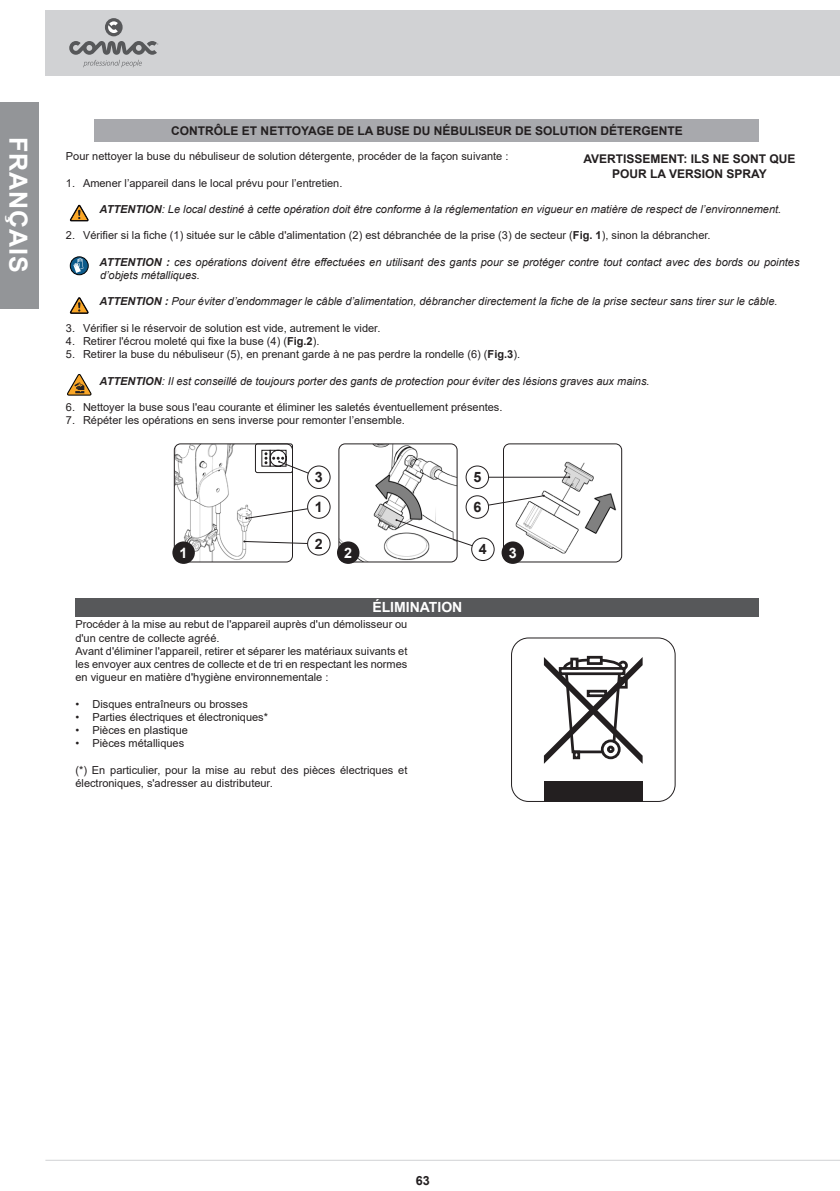
<style>
.page{position:relative;width:840px;height:1191px;background:#fff}
.page>*{position:absolute;margin:0;border:0;box-sizing:border-box;transform-origin:0 0}
.t1{font:700 25px "Arial";letter-spacing:.035em;color:#fff}
.t2{font:700 14.4px "Arial";color:#231f20}
.t3{font:700 14.4px "Arial";color:#fff}
.Titoli_capitolo_-_FR{font:700 14px "Arial";color:#fff}
.t4{font:700 12.6px "Arial";color:#231f20}
.Titoli_paragrafo__IT{font:700 12px "Arial";color:#231f20}
.Titoli_paragrafo_-_E{font:700 12px/14.4px "Arial";color:#231f20;text-align:center}
.t5{font:11px/13.2px "Arial";color:#231f20}
.t6{font:italic 11px/13.2px "Arial";color:#231f20}
.s1{font-weight:700}
</style>
<div class="page">
<div style="left:75px;top:598px;width:683px;height:18px;background:#57585a"></div>
<svg style="left:70px;top:204px;width:19px;height:18px"></svg>
<svg style="left:70px;top:257px;width:18px;height:18px"></svg>
<div style="left:70px;top:256px;width:19px;height:19px;border:1px solid #000;border-radius:50%"></div>
<svg style="left:73px;top:258px;width:10px;height:15px"></svg>
<svg style="left:70px;top:297px;width:19px;height:17px"></svg>
<svg style="left:67px;top:374px;width:25px;height:22px"></svg>
<div style="left:94px;top:119px;width:664px;height:22px;background:#a8a9ad"></div>
<img style="left:340px;top:445px;width:117px;height:117px">
<div style="left:338px;top:443px;width:119px;height:119px;border:1px solid #231f20;border-radius:6px"></div>
<img style="left:504px;top:444px;width:117px;height:118px">
<div style="left:502px;top:443px;width:119px;height:119px;border:1px solid #231f20;border-radius:6px"></div>
<svg style="left:395px;top:519px;width:88px;height:31px"></svg>
<div style="left:471px;top:538px;width:23px;height:22px;background:#fff;border-radius:50%"></div>
<div style="left:471px;top:538px;width:23px;height:23px;border:1px solid #231f20;border-radius:50%"></div>
<div style="left:337px;top:541px;width:22px;height:23px;background:#231f20;border-radius:50%"></div>
<div style="left:501px;top:541px;width:22px;height:23px;background:#231f20;border-radius:50%"></div>
<img style="left:174px;top:445px;width:118px;height:117px">
<div style="left:174px;top:443px;width:119px;height:119px;border:1px solid #231f20;border-radius:6px"></div>
<svg style="left:245px;top:506px;width:74px;height:13px"></svg>
<svg style="left:480px;top:495px;width:64px;height:12px"></svg>
<svg style="left:243px;top:540px;width:64px;height:4px"></svg>
<hr style="left:477px;top:477px;width:92px;height:1px;background:#231f20">
<div style="left:307px;top:496px;width:23px;height:22px;background:#fff;border-radius:50%"></div>
<div style="left:307px;top:495px;width:23px;height:23px;border:1px solid #231f20;border-radius:50%"></div>
<div style="left:466px;top:496px;width:22px;height:22px;background:#fff;border-radius:50%"></div>
<div style="left:465px;top:495px;width:23px;height:23px;border:1px solid #231f20;border-radius:50%"></div>
<div style="left:307px;top:532px;width:23px;height:23px;border:1px solid #231f20;border-radius:50%"></div>
<div style="left:307px;top:466px;width:23px;height:23px;border:1px solid #231f20;border-radius:50%"></div>
<div style="left:466px;top:466px;width:22px;height:22px;background:#fff;border-radius:50%"></div>
<div style="left:465px;top:466px;width:23px;height:23px;border:1px solid #231f20;border-radius:50%"></div>
<div style="left:172px;top:541px;width:23px;height:23px;background:#231f20;border-radius:50%"></div>
<svg style="left:254px;top:443px;width:65px;height:35px"></svg>
<div style="left:45px;top:10px;width:794px;height:65px;background:#d1d2d4"></div>
<div style="left:105px;top:18px;width:17px;height:18px;background:#57585a;border-radius:50%"></div>
<svg style="left:108px;top:21px;width:10px;height:12px"></svg>
<svg style="left:69px;top:41px;width:89px;height:26px"></svg>
<hr style="left:45px;top:1159px;width:794px;height:1px;background:#d1d2d4">
<div style="left:0;top:102px;width:38px;height:207px;background:#939598"></div>
<div style="left:586px;top:656px;width:16px;height:9px;border:3px solid #231f20"></div>
<svg style="left:543px;top:657px;width:99px;height:107px"></svg>
<div style="left:543px;top:781px;width:99px;height:20px;background:#231f20"></div>
<div style="left:510px;top:637px;width:165px;height:165px;border:1px solid #231f20;border-radius:17px"></div>
<h1 class="t1" style="left:36px;top:137px;width:137px;rotate:90deg">FRANÇAIS</h1>
<p class="Titoli_paragrafo__IT" style="left:171px;top:122px;width:512px">CONTRÔLE ET NETTOYAGE DE LA BUSE DU NÉBULISEUR DE SOLUTION DÉTERGENTE</p>
<p class="Titoli_paragrafo_-_E" style="left:583px;top:152px;width:213px">AVERTISSEMENT: ILS NE SONT QUE<br>POUR LA VERSION SPRAY</p>
<p class="t5" style="left:66px;top:150px;width:444px">Pour nettoyer la buse du nébuliseur de solution détergente, procéder de la façon suivante :</p>
<p class="t5" style="left:66px;top:176px;width:278px">1. Amener l’appareil dans le local prévu pour l’entretien.</p>
<p class="t6" style="left:100px;top:203px;width:682px"><span class="s1">ATTENTION</span>: Le local destiné à cette opération doit être conforme à la réglementation en vigueur en matière de respect de l’environnement.</p>
<p class="t5" style="left:66px;top:229px;width:645px">2. Vérifier si la fiche (1) située sur le câble d'alimentation (2) est débranchée de la prise (3) de secteur (<span class="s1">Fig. 1</span>), sinon la débrancher.</p>
<p class="t6" style="left:100px;top:255px;width:701px"><span class="s1">ATTENTION :</span> ces opérations doivent être effectuées en utilisant des gants pour se protéger contre tout contact avec des bords ou pointes d’objets métalliques.</p>
<p class="t6" style="left:100px;top:295px;width:679px"><span class="s1">ATTENTION :</span> Pour éviter d’endommager le câble d’alimentation, débrancher directement la fiche de la prise secteur sans tirer sur le câble.</p>
<p class="t5" style="left:66px;top:321px;width:316px">3. Vérifier si le réservoir de solution est vide, autrement le vider.</p>
<p class="t5" style="left:66px;top:334px;width:255px">4. Retirer l'écrou moleté qui fixe la buse (4) (<span class="s1">Fig.2</span>).</p>
<p class="t5" style="left:66px;top:348px;width:455px">5. Retirer la buse du nébuliseur (5), en prenant garde à ne pas perdre la rondelle (6) (<span class="s1">Fig.3</span>).</p>
<p class="t6" style="left:100px;top:374px;width:551px"><span class="s1">ATTENTION</span>: Il est conseillé de toujours porter des gants de protection pour éviter des lésions graves aux mains.</p>
<p class="t5" style="left:66px;top:400px;width:438px">6. Nettoyer la buse sous l'eau courante et éliminer les saletés éventuellement présentes.</p>
<p class="t5" style="left:66px;top:414px;width:340px">7. Répéter les opérations en sens inverse pour remonter l’ensemble.</p>
<p class="t3" style="left:179px;top:542px;width:9px">1</p>
<p class="t2" style="left:315px;top:467px;width:9px">3</p>
<p class="t2" style="left:473px;top:467px;width:9px">5</p>
<p class="t2" style="left:315px;top:497px;width:9px">1</p>
<p class="t2" style="left:473px;top:497px;width:9px">6</p>
<p class="t2" style="left:315px;top:534px;width:9px">2</p>
<p class="t3" style="left:344px;top:542px;width:9px">2</p>
<p class="t2" style="left:478px;top:539px;width:9px">4</p>
<p class="t3" style="left:508px;top:542px;width:9px">3</p>
<p class="Titoli_capitolo_-_FR" style="left:372px;top:597px;width:91px">ÉLIMINATION</p>
<p class="t5" style="left:75px;top:618px;width:333px">Procéder à la mise au rebut de l'appareil auprès d'un démolisseur ou d'un centre de collecte agréé.</p>
<p class="t5" style="left:75px;top:644px;width:333px;text-align:justify">Avant d'éliminer l'appareil, retirer et séparer les matériaux suivants et les envoyer aux centres de collecte et de tri en respectant les normes en vigueur en matière d'hygiène environnementale :</p>
<p class="t5" style="left:75px;top:697px;width:174px">• Disques entraîneurs ou brosses</p>
<p class="t5" style="left:75px;top:710px;width:194px">• Parties électriques et électroniques*</p>
<p class="t5" style="left:75px;top:723px;width:114px">• Pièces en plastique</p>
<p class="t5" style="left:75px;top:737px;width:110px">• Pièces métalliques</p>
<p class="t5" style="left:75px;top:763px;width:333px">(*) En particulier, pour la mise au rebut des pièces électriques et électroniques, s'adresser au distributeur.</p>
<p class="t4" style="left:415px;top:1172px;width:16px">63</p>
</div>
